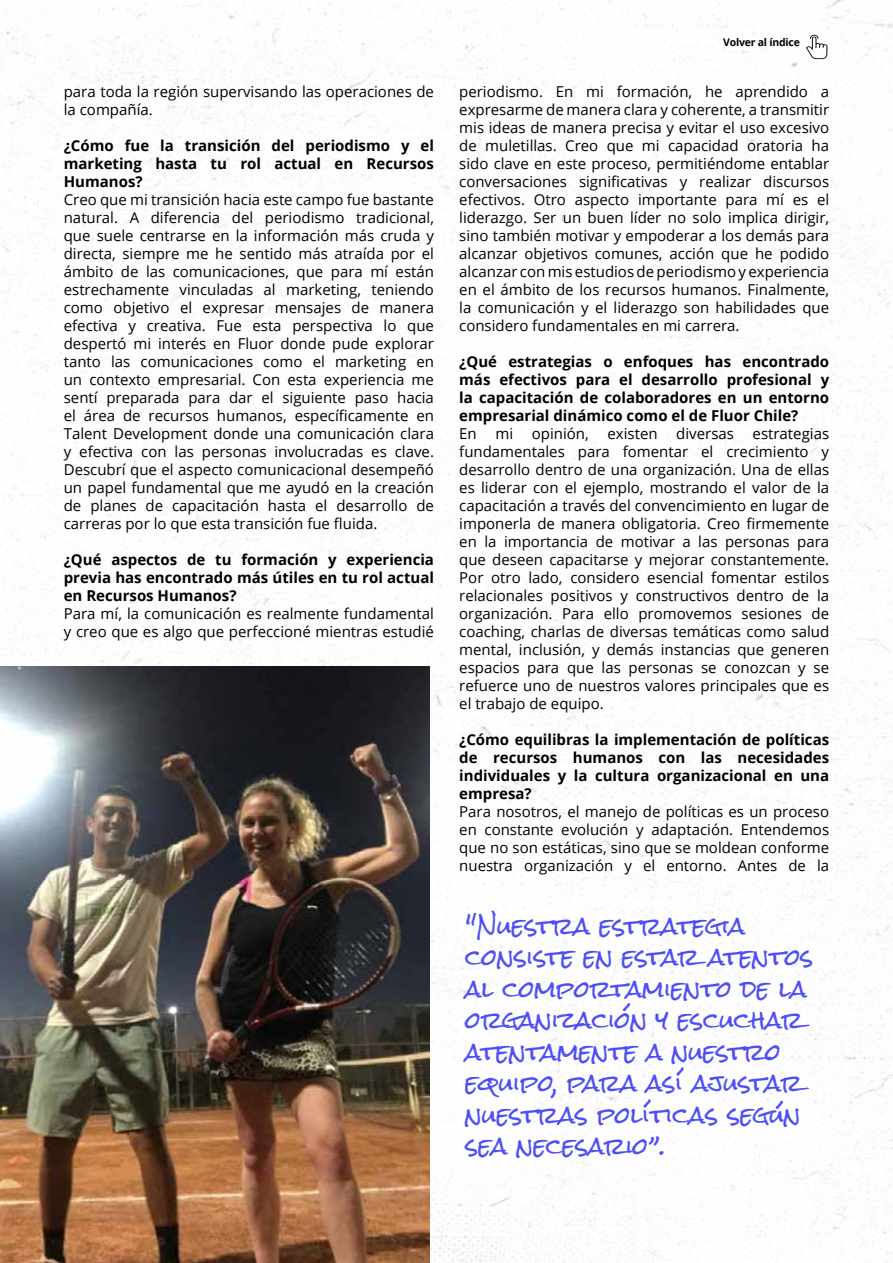
<style>
.page{position:relative;width:893px;height:1263px;background:#fff}
.page>*{position:absolute;margin:0;border:0;box-sizing:border-box;transform-origin:0 0}
.t1{font:22.5px/31.5px "Rock Salt";color:#4d4ff5}
.t2{font:15px/18px "Open Sans";color:#000;text-align:justify}
.t3{font:700 15px/18px "Open Sans";color:#000;text-align:justify}
.t4{font:700 10.5px "Open Sans";letter-spacing:-.02em;color:#000}
</style>
<div class="page">
<img style="left:1px;top:0;width:891px;height:1263px">
<img style="left:0;top:666px;width:429px;height:597px">
<svg style="left:806px;top:35px;width:21px;height:24px"></svg>
<p class="t2" style="left:64px;top:82px;width:372px">para toda la región supervisando las operaciones de la compañía.</p>
<p class="t3" style="left:64px;top:136px;width:372px">¿Cómo fue la transición del periodismo y el marketing hasta tu rol actual en Recursos Humanos?</p>
<p class="t2" style="left:64px;top:190px;width:372px">Creo que mi transición hacia este campo fue bastante natural. A diferencia del periodismo tradicional, que suele centrarse en la información más cruda y directa, siempre me he sentido más atraída por el ámbito de las comunicaciones, que para mí están estrechamente vinculadas al marketing, teniendo como objetivo el expresar mensajes de manera efectiva y creativa. Fue esta perspectiva lo que despertó mi interés en Fluor donde pude explorar tanto las comunicaciones como el marketing en un contexto empresarial. Con esta experiencia me sentí preparada para dar el siguiente paso hacia el área de recursos humanos, específicamente en Talent Development donde una comunicación clara y efectiva con las personas involucradas es clave.<br>Descubrí que el aspecto comunicacional desempeñó un papel fundamental que me ayudó en la creación de planes de capacitación hasta el desarrollo de carreras por lo que esta transición fue fluida.</p>
<p class="t3" style="left:64px;top:550px;width:372px">¿Qué aspectos de tu formación y experiencia previa has encontrado más útiles en tu rol actual en Recursos Humanos?</p>
<p class="t2" style="left:64px;top:604px;width:372px">Para mí, la comunicación es realmente fundamental y creo que es algo que perfeccioné mientras estudié</p>
<p class="t4" style="left:723px;top:35px;width:78px">Volver al índice</p>
<p class="t2" style="left:459px;top:82px;width:371px">periodismo. En mi formación, he aprendido a expresarme de manera clara y coherente, a transmitir mis ideas de manera precisa y evitar el uso excesivo de muletillas. Creo que mi capacidad oratoria ha sido clave en este proceso, permitiéndome entablar conversaciones significativas y realizar discursos efectivos. Otro aspecto importante para mí es el liderazgo. Ser un buen líder no solo implica dirigir, sino también motivar y empoderar a los demás para alcanzar objetivos comunes, acción que he podido alcanzar con mis estudios de periodismo y experiencia en el ámbito de los recursos humanos. Finalmente, la comunicación y el liderazgo son habilidades que considero fundamentales en mi carrera.</p>
<p class="t3" style="left:459px;top:352px;width:371px">¿Qué estrategias o enfoques has encontrado más efectivos para el desarrollo profesional y la capacitación de colaboradores en un entorno empresarial dinámico como el de Fluor Chile?</p>
<p class="t2" style="left:459px;top:424px;width:371px">En mi opinión, existen diversas estrategias fundamentales para fomentar el crecimiento y desarrollo dentro de una organización. Una de ellas es liderar con el ejemplo, mostrando el valor de la capacitación a través del convencimiento en lugar de imponerla de manera obligatoria. Creo firmemente en la importancia de motivar a las personas para que deseen capacitarse y mejorar constantemente.<br>Por otro lado, considero esencial fomentar estilos relacionales positivos y constructivos dentro de la organización. Para ello promovemos sesiones de coaching, charlas de diversas temáticas como salud mental, inclusión, y demás instancias que generen espacios para que las personas se conozcan y se refuerce uno de nuestros valores principales que es el trabajo de equipo.</p>
<p class="t3" style="left:459px;top:730px;width:371px">¿Cómo equilibras la implementación de políticas de recursos humanos con las necesidades individuales y la cultura organizacional en una empresa?</p>
<p class="t2" style="left:459px;top:802px;width:371px">Para nosotros, el manejo de políticas es un proceso en constante evolución y adaptación. Entendemos que no son estáticas, sino que se moldean conforme nuestra organización y el entorno. Antes de la</p>
<h1 class="t1" style="left:466px;top:911px;width:349px">"Nuestra estrategia consiste en estar atentos al comportamiento de la organización y escuchar atentamente a nuestro equipo, para así ajustar nuestras políticas según sea necesario”.</h1>
</div>
